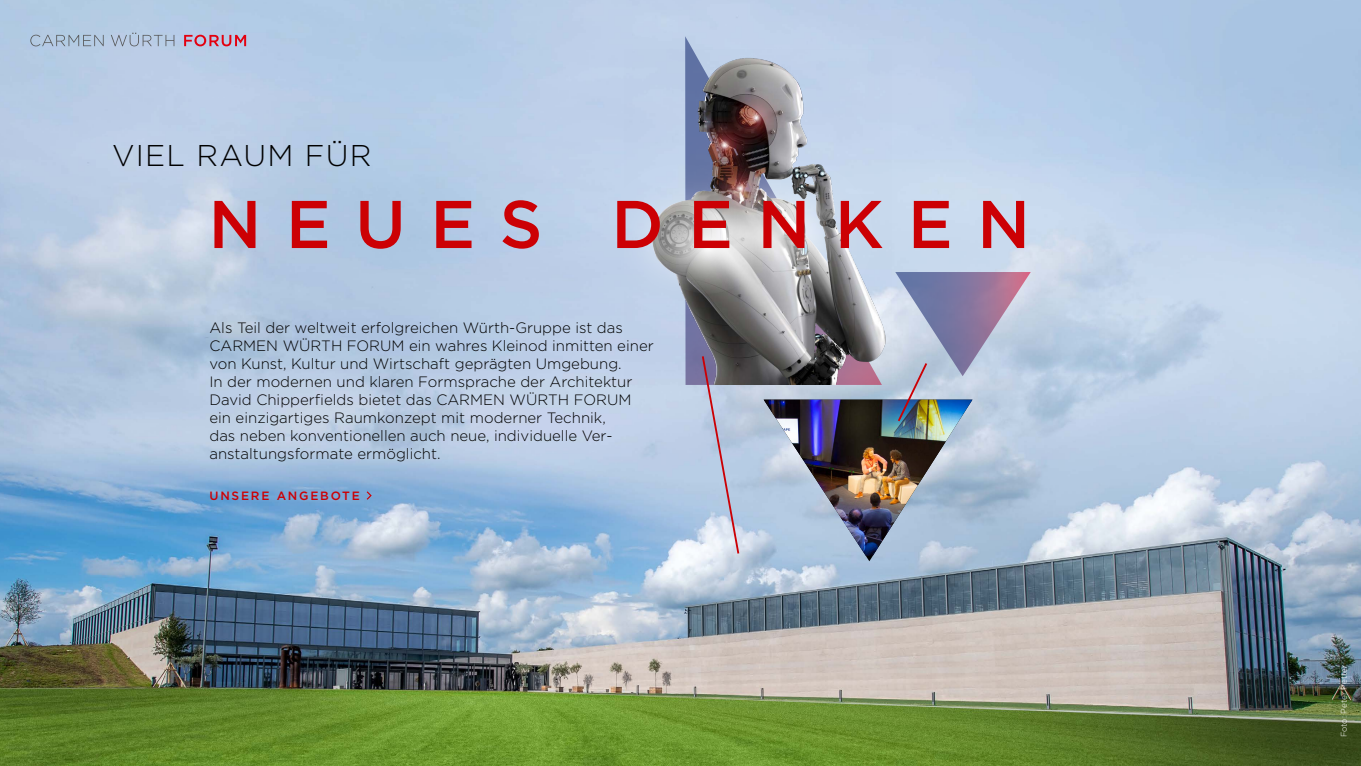
<style>
.page{position:relative;width:1361px;height:766px;background:#fff}
.page>*{position:absolute;margin:0;border:0;box-sizing:border-box;transform-origin:0 0}
.t1{font:500 67.2px "Gotham";letter-spacing:.36em;color:#cc0004}
.t2{font:300 30px "Gotham";letter-spacing:.04em;color:#000}
.t3{font:300 15px/18px "Gotham";color:#000}
.t4{font:500 12px "Gotham";letter-spacing:.15em;color:#cc0004}
.t5{font:300 8.25px "Gotham";letter-spacing:-.005em;color:#fff}
</style>
<div class="page">
<img style="left:0;top:0;width:1361px;height:765px">
<svg style="left:30px;top:35px;width:74px;height:11px"></svg>
<svg style="left:111px;top:33px;width:63px;height:13px"></svg>
<svg style="left:184px;top:35px;width:62px;height:11px"></svg>
<svg style="left:365px;top:490px;width:7px;height:11px"></svg>
<div style="left:685px;top:36px;width:197px;height:349px;background:#c1d2eb"></div>
<img style="left:624px;top:49px;width:267px;height:335px">
<svg style="left:700px;top:354px;width:40px;height:201px;background:#b2b6c9"></svg>
<svg style="left:652px;top:200px;width:111px;height:93px;background:#b9b9b9"></svg>
<img style="left:763px;top:272px;width:267px;height:289px">
<h2 class="t2" style="left:112px;top:136px;width:261px">VIEL RAUM FÜR</h2>
<h1 class="t1" style="left:208px;top:180px;width:823px">NEUES DENKEN</h1>
<p class="t3" style="left:209px;top:318px;width:446px">Als Teil der weltweit erfolgreichen Würth-Gruppe ist das CARMEN WÜRTH FORUM ein wahres Kleinod inmitten einer von Kunst, Kultur und Wirtschaft geprägten Umgebung.<br>In der modernen und klaren Formsprache der Architektur David Chipperfields bietet das CARMEN WÜRTH FORUM ein einzigartiges Raumkonzept mit moderner Technik,<br>das neben konventionellen auch neue, individuelle Ver&shy;anstaltungsformate ermöglicht.</p>
<p class="t4" style="left:209px;top:487px;width:152px">UNSERE ANGEBOTE</p>
<p class="t5" style="left:1338px;top:737px;width:74px;rotate:-90deg">Foto: Peter Petter</p>
</div>
